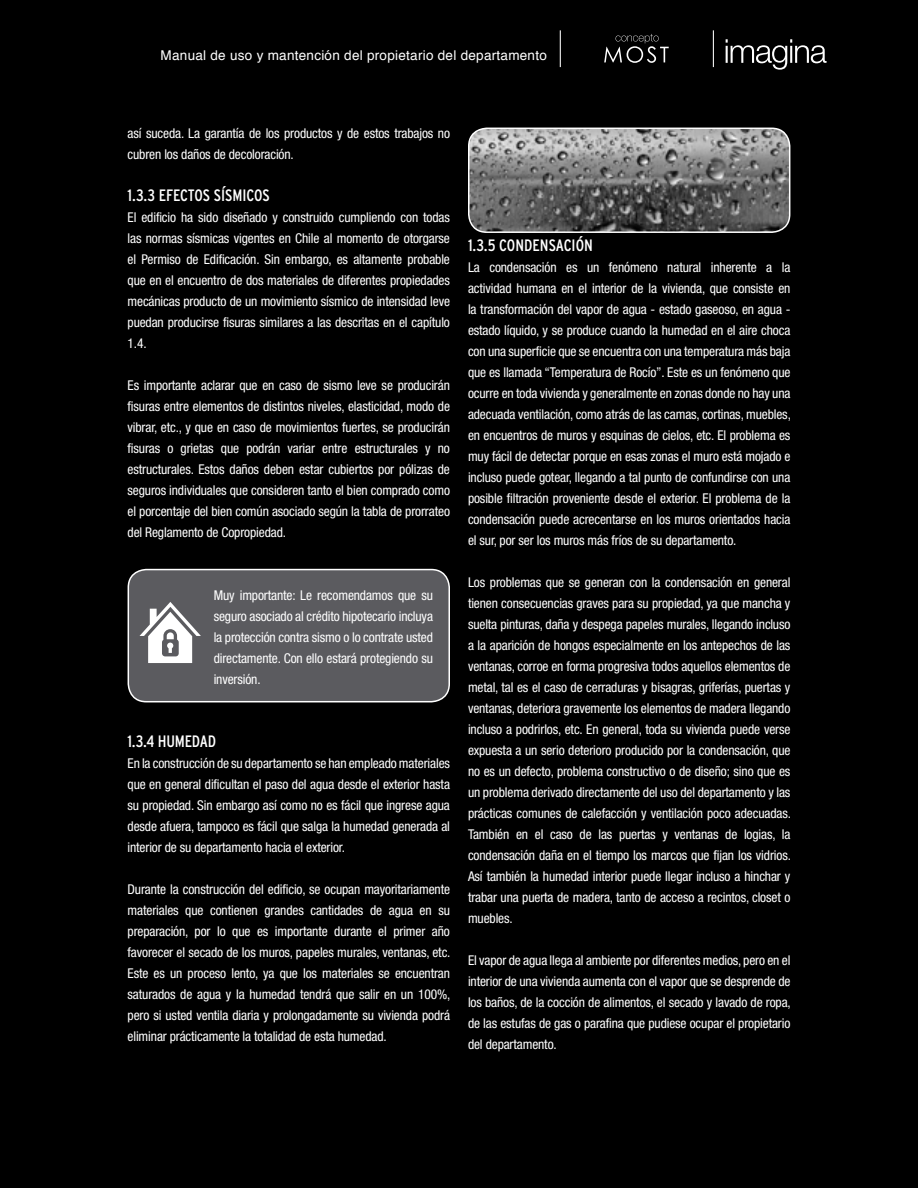
<style>
.page{position:relative;width:918px;height:1188px;background:#000}
.page>*{position:absolute;margin:0;border:0;box-sizing:border-box;transform-origin:0 0}
.t1{font:condensed 16.5px "Interstate";letter-spacing:-.005em;color:#fff}
.t2{font:condensed 13.5px/21px "Helvetica Neue";letter-spacing:-.01em;color:#fff;text-align:justify}
.t3{font:13.5px "Helvetica";letter-spacing:.02em;color:#fff}
</style>
<div class="page">
<svg style="left:726px;top:39px;width:101px;height:31px"></svg>
<hr style="left:713px;top:30px;width:1px;height:37px;background:#fff">
<hr style="left:560px;top:30px;width:1px;height:37px;background:#fff">
<svg style="left:604px;top:34px;width:65px;height:29px"></svg>
<div style="left:128px;top:570px;width:321px;height:132px;background:#5b5b5f;border-radius:18px"></div>
<div style="left:128px;top:569px;width:322px;height:133px;border:2px solid #fff;border-radius:18px"></div>
<svg style="left:140px;top:602px;width:61px;height:61px"></svg>
<img style="left:469px;top:128px;width:321px;height:104px">
<div style="left:468px;top:128px;width:322px;height:105px;border:2px solid #fff;border-radius:18px"></div>
<p class="t3" style="left:161px;top:45px;width:388px">Manual de uso y mantención del propietario del departamento</p>
<p class="t2" style="left:128px;top:123px;width:324px">así suceda. La garantía de los productos y de estos trabajos no cubren los daños de decoloración.</p>
<p class="t1" style="left:128px;top:186px;width:144px">1.3.3 EFECTOS SÍSMICOS</p>
<p class="t2" style="left:128px;top:207px;width:324px">El edificio ha sido diseñado y construido cumpliendo con todas las normas sísmicas vigentes en Chile al momento de otorgarse el Permiso de Edificación. Sin embargo, es altamente probable que en el encuentro de dos materiales de diferentes propiedades mecánicas producto de un movimiento sísmico de intensidad leve puedan producirse fisuras similares a las descritas en el capítulo 1.4.</p>
<p class="t2" style="left:128px;top:375px;width:324px">Es importante aclarar que en caso de sismo leve se producirán fisuras entre elementos de distintos niveles, elasticidad, modo de vibrar, etc., y que en caso de movimientos fuertes, se producirán fisuras o grietas que podrán variar entre estructurales y no estructurales. Estos daños deben estar cubiertos por pólizas de seguros individuales que consideren tanto el bien comprado como el porcentaje del bien común asociado según la tabla de prorrateo del Reglamento de Copropiedad.</p>
<p class="t2" style="left:214px;top:585px;width:221px">Muy importante: Le recomendamos que su seguro asociado al crédito hipotecario incluya la protección contra sismo o lo contrate usted directamente. Con ello estará protegiendo su inversión.</p>
<p class="t1" style="left:128px;top:732px;width:90px">1.3.4 HUMEDAD</p>
<p class="t2" style="left:128px;top:753px;width:324px">En la construcción de su departamento se han empleado materiales que en general dificultan el paso del agua desde el exterior hasta su propiedad. Sin embargo así como no es fácil que ingrese agua desde afuera, tampoco es fácil que salga la humedad generada al interior de su departamento hacia el exterior.</p>
<p class="t2" style="left:128px;top:879px;width:324px">Durante la construcción del edificio, se ocupan mayoritariamente materiales que contienen grandes cantidades de agua en su preparación, por lo que es importante durante el primer año favorecer el secado de los muros, papeles murales, ventanas, etc.<br>Este es un proceso lento, ya que los materiales se encuentran saturados de agua y la humedad tendrá que salir en un 100%, pero si usted ventila diaria y prolongadamente su vivienda podrá eliminar prácticamente la totalidad de esta humedad.</p>
<p class="t1" style="left:468px;top:236px;width:126px">1.3.5 CONDENSACIÓN</p>
<p class="t2" style="left:468px;top:256px;width:324px">La condensación es un fenómeno natural inherente a la actividad humana en el interior de la vivienda, que consiste en la transformación del vapor de agua - estado gaseoso, en agua - estado líquido, y se produce cuando la humedad en el aire choca con una superficie que se encuentra con una temperatura más baja que es llamada “Temperatura de Rocío”. Este es un fenómeno que ocurre en toda vivienda y generalmente en zonas donde no hay una adecuada ventilación, como atrás de las camas, cortinas, muebles, en encuentros de muros y esquinas de cielos, etc. El problema es muy fácil de detectar porque en esas zonas el muro está mojado e incluso puede gotear, llegando a tal punto de confundirse con una posible filtración proveniente desde el exterior. El problema de la condensación puede acrecentarse en los muros orientados hacia el sur, por ser los muros más fríos de su departamento.</p>
<p class="t2" style="left:468px;top:571px;width:324px">Los problemas que se generan con la condensación en general tienen consecuencias graves para su propiedad, ya que mancha y suelta pinturas, daña y despega papeles murales, llegando incluso a la aparición de hongos especialmente en los antepechos de las ventanas, corroe en forma progresiva todos aquellos elementos de metal, tal es el caso de cerraduras y bisagras, griferías, puertas y ventanas, deteriora gravemente los elementos de madera llegando incluso a podrirlos, etc. En general, toda su vivienda puede verse expuesta a un serio deterioro producido por la condensación, que no es un defecto, problema constructivo o de diseño; sino que es un problema derivado directamente del uso del departamento y las prácticas comunes de calefacción y ventilación poco adecuadas.<br>También en el caso de las puertas y ventanas de logias, la condensación daña en el tiempo los marcos que fijan los vidrios.<br>Así también la humedad interior puede llegar incluso a hinchar y trabar una puerta de madera, tanto de acceso a recintos, closet o muebles.</p>
<p class="t2" style="left:468px;top:949px;width:324px">El vapor de agua llega al ambiente por diferentes medios, pero en el interior de una vivienda aumenta con el vapor que se desprende de los baños, de la cocción de alimentos, el secado y lavado de ropa, de las estufas de gas o parafina que pudiese ocupar el propietario del departamento.</p>
</div>
